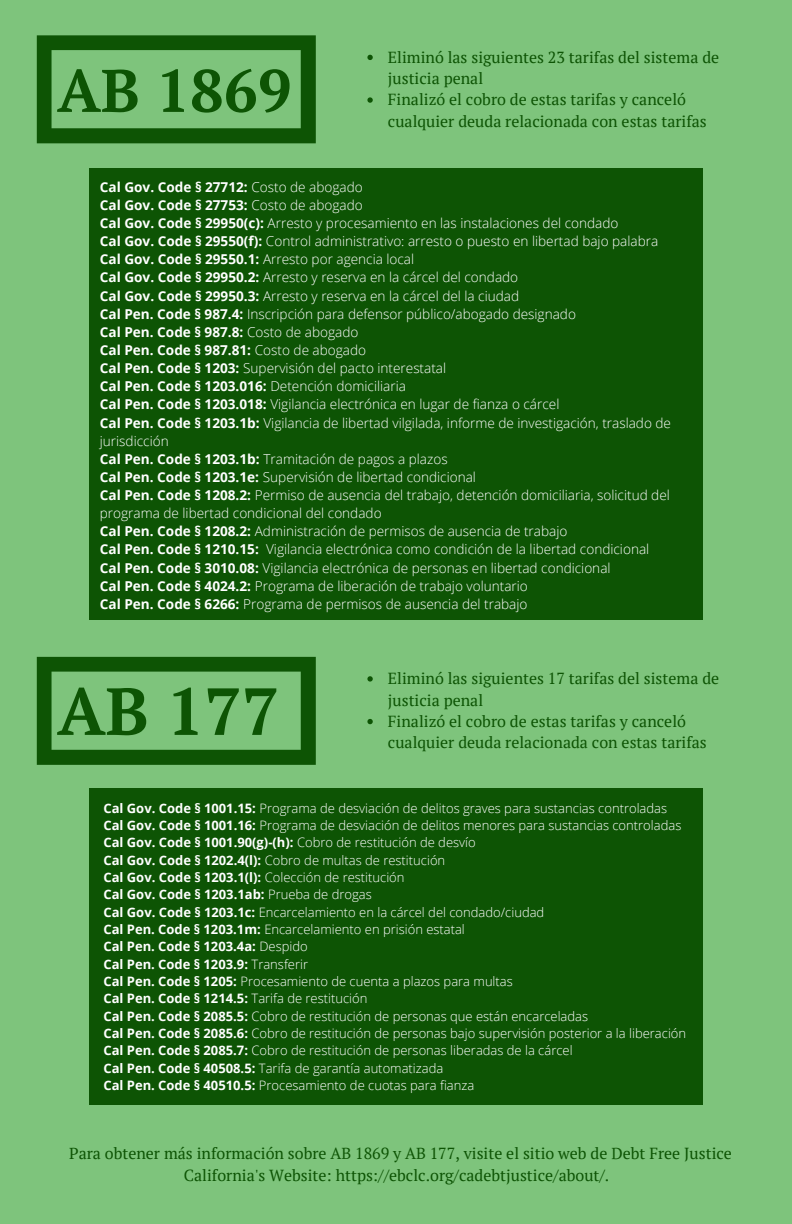
<style>
.page{position:relative;width:792px;height:1224px;background:#7ec47c}
.page>*{position:absolute;margin:0;border:0;box-sizing:border-box;transform-origin:0 0}
.t1{font:700 66.4px "PT Serif";color:#0d5404}
.t2{font:700 60px "PT Serif";color:#0d5404}
.t3{font:16px/21.4px "PT Serif";color:#0d5404}
.t4{font:300 13.6px/18.2px "Open Sans";color:#fff}
.t5{font:700 13.6px "Open Sans";color:#fff}
.t6{font:300 13px "Open Sans";color:#fff}
.t7{font:700 13px "Open Sans";color:#fff}
.s1{font-weight:300}
.s2{font-weight:700}
</style>
<div class="page">
<div style="left:90px;top:168px;width:613px;height:452px;background:#0d5404"></div>
<div style="left:90px;top:789px;width:613px;height:316px;background:#0d5404"></div>
<svg style="left:37px;top:35px;width:279px;height:108px"></svg>
<svg style="left:37px;top:657px;width:279px;height:108px"></svg>
<svg style="left:367px;top:55px;width:6px;height:5px"></svg>
<svg style="left:367px;top:97px;width:6px;height:6px"></svg>
<svg style="left:367px;top:676px;width:6px;height:6px"></svg>
<svg style="left:367px;top:719px;width:6px;height:5px"></svg>
<p class="t2" style="left:57px;top:50px;width:236px">AB 1869</p>
<p class="t3" style="left:388px;top:46px;width:333px">Eliminó las siguientes 23 tarifas del sistema de justicia penal</p>
<p class="t3" style="left:388px;top:89px;width:320px">Finalizó el cobro de estas tarifas y canceló cualquier deuda relacionada con estas tarifas</p>
<p class="t5" style="left:100px;top:177px;width:264px">Cal Gov. Code § 27712: <span class="s1">Costo de abogado</span></p>
<p class="t5" style="left:100px;top:195px;width:264px">Cal Gov. Code § 27753: <span class="s1">Costo de abogado</span></p>
<p class="t4" style="left:100px;top:214px;width:520px"><span class="s2">Cal Gov. Code § 29950(c):</span> Arresto y procesamiento en las instalaciones del condado</p>
<p class="t4" style="left:100px;top:232px;width:560px"><span class="s2">Cal Gov. Code § 29550(f):</span> Control administrativo: arresto o puesto en libertad bajo palabra</p>
<p class="t4" style="left:100px;top:250px;width:316px"><span class="s2">Cal Gov. Code § 29550.1:</span> Arresto por agencia local</p>
<p class="t4" style="left:100px;top:268px;width:420px"><span class="s2">Cal Gov. Code § 29950.2:</span> Arresto y reserva en la cárcel del condado</p>
<p class="t4" style="left:100px;top:286px;width:421px"><span class="s2">Cal Gov. Code § 29950.3:</span> Arresto y reserva en la cárcel del la ciudad</p>
<p class="t4" style="left:100px;top:304px;width:478px"><span class="s2">Cal Pen. Code § 987.4:</span> Inscripción para defensor público/abogado designado</p>
<p class="t5" style="left:100px;top:322px;width:260px">Cal Pen. Code § 987.8: <span class="s1">Costo de abogado</span></p>
<p class="t5" style="left:100px;top:340px;width:268px">Cal Pen. Code § 987.81: <span class="s1">Costo de abogado</span></p>
<p class="t4" style="left:100px;top:359px;width:348px"><span class="s2">Cal Pen. Code § 1203:</span> Supervisión del pacto interestatal</p>
<p class="t5" style="left:100px;top:377px;width:308px">Cal Pen. Code § 1203.016: <span class="s1">Detención domiciliaria</span></p>
<p class="t4" style="left:100px;top:395px;width:461px"><span class="s2">Cal Pen. Code § 1203.018:</span> Vigilancia electrónica en lugar de fianza o cárcel</p>
<p class="t4" style="left:100px;top:413px;width:573px"><span class="s2">Cal Pen. Code § 1203.1b:</span> Vigilancia de libertad vilgilada, informe de investigación, traslado de jurisdicción</p>
<p class="t4" style="left:100px;top:449px;width:349px"><span class="s2">Cal Pen. Code § 1203.1b:</span> Tramitación de pagos a plazos</p>
<p class="t4" style="left:100px;top:468px;width:378px"><span class="s2">Cal Pen. Code § 1203.1e:</span> Supervisión de libertad condicional</p>
<p class="t4" style="left:100px;top:486px;width:572px"><span class="s2">Cal Pen. Code § 1208.2:</span> Permiso de ausencia del trabajo, detención domiciliaria, solicitud del programa de libertad condicional del condado</p>
<p class="t4" style="left:100px;top:522px;width:469px"><span class="s2">Cal Pen. Code § 1208.2:</span> Administración de permisos de ausencia de trabajo</p>
<p class="t4" style="left:100px;top:540px;width:551px"><span class="s2">Cal Pen. Code § 1210.15:</span> Vigilancia electrónica como condición de la libertad condicional</p>
<p class="t4" style="left:100px;top:558px;width:512px"><span class="s2">Cal Pen. Code § 3010.08:</span> Vigilancia electrónica de personas en libertad condicional</p>
<p class="t4" style="left:100px;top:576px;width:430px"><span class="s2">Cal Pen. Code § 4024.2:</span> Programa de liberación de trabajo voluntario</p>
<p class="t4" style="left:100px;top:595px;width:429px"><span class="s2">Cal Pen. Code § 6266:</span> Programa de permisos de ausencia del trabajo</p>
<p class="t1" style="left:57px;top:666px;width:224px">AB 177</p>
<p class="t3" style="left:388px;top:668px;width:333px">Eliminó las siguientes 17 tarifas del sistema de justicia penal</p>
<p class="t3" style="left:388px;top:710px;width:320px">Finalizó el cobro de estas tarifas y canceló cualquier deuda relacionada con estas tarifas</p>
<p class="t6" style="left:103px;top:799px;width:565px"><span class="s2">Cal Gov. Code § 1001.15:</span> Programa de desviación de delitos graves para sustancias controladas</p>
<p class="t6" style="left:103px;top:816px;width:579px"><span class="s2">Cal Gov. Code § 1001.16:</span> Programa de desviación de delitos menores para sustancias controladas</p>
<p class="t7" style="left:103px;top:833px;width:374px">Cal Gov. Code § 1001.90(g)-(h): <span class="s1">Cobro de restitución de desvío</span></p>
<p class="t6" style="left:103px;top:851px;width:343px"><span class="s2">Cal Gov. Code § 1202.4(l):</span> Cobro de multas de restitución</p>
<p class="t7" style="left:103px;top:868px;width:303px">Cal Gov. Code § 1203.1(l): <span class="s1">Colección de restitución</span></p>
<p class="t7" style="left:103px;top:885px;width:270px">Cal Gov. Code § 1203.1ab: <span class="s1">Prueba de drogas</span></p>
<p class="t6" style="left:103px;top:903px;width:442px"><span class="s2">Cal Gov. Code § 1203.1c:</span> Encarcelamiento en la cárcel del condado/ciudad</p>
<p class="t6" style="left:103px;top:920px;width:363px"><span class="s2">Cal Pen. Code § 1203.1m:</span> Encarcelamiento en prisión estatal</p>
<p class="t7" style="left:103px;top:937px;width:206px">Cal Pen. Code § 1203.4a: <span class="s1">Despido</span></p>
<p class="t7" style="left:103px;top:955px;width:206px">Cal Pen. Code § 1203.9: <span class="s1">Transferir</span></p>
<p class="t6" style="left:103px;top:972px;width:411px"><span class="s2">Cal Pen. Code § 1205:</span> Procesamiento de cuenta a plazos para multas</p>
<p class="t7" style="left:103px;top:989px;width:266px">Cal Pen. Code § 1214.5: <span class="s1">Tarifa de restitución</span></p>
<p class="t6" style="left:103px;top:1007px;width:486px"><span class="s2">Cal Pen. Code § 2085.5:</span> Cobro de restitución de personas que están encarceladas</p>
<p class="t6" style="left:103px;top:1024px;width:584px"><span class="s2">Cal Pen. Code § 2085.6:</span> Cobro de restitución de personas bajo supervisión posterior a la liberación</p>
<p class="t6" style="left:103px;top:1041px;width:471px"><span class="s2">Cal Pen. Code § 2085.7:</span> Cobro de restitución de personas liberadas de la cárcel</p>
<p class="t6" style="left:103px;top:1059px;width:341px"><span class="s2">Cal Pen. Code § 40508.5:</span> Tarifa de garantía automatizada</p>
<p class="t6" style="left:103px;top:1076px;width:372px"><span class="s2">Cal Pen. Code § 40510.5:</span> Procesamiento de cuotas para fianza</p>
<p class="t3" style="left:69px;top:1142px;width:664px;text-align:center">Para obtener más información sobre AB 1869 y AB 177, visite el sitio web de Debt Free Justice<br>California's Website: https://ebclc.org/cadebtjustice/about/.</p>
</div>
